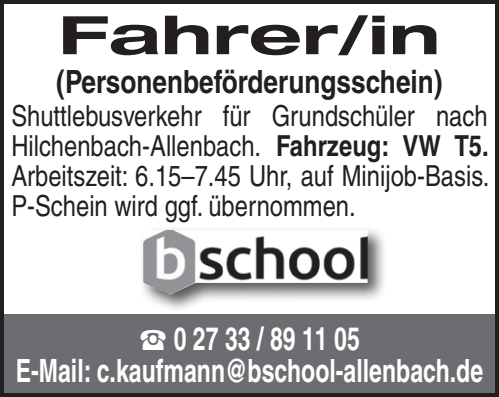
<style>
.page{position:relative;width:499px;height:397px;background:#fff}
.page>*{position:absolute;margin:0;border:0;box-sizing:border-box;transform-origin:0 0}
.t1{font:700 expanded 52.8px "Helvetica Neue LT";color:#231f20;scale:1.32 1}
.t2{font:700 condensed 32px/32px "Helvetica LT";color:#fff;text-align:center;scale:.88 1}
.t3{font:700 condensed 32px "Helvetica LT";color:#231f20}
.t4{font:condensed 28.8px/30px "Helvetica LT";color:#231f20;text-align:justify}
.s1{font-weight:700}
.s2{font-family:"European Pi Three";font-weight:400;font-stretch:normal}
</style>
<div class="page">
<div style="left:0;top:314px;width:499px;height:83px;background:#6c6d70"></div>
<div style="left:0;top:0;width:499px;height:397px;border:4px solid #231f20"></div>
<div style="left:140px;top:226px;width:247px;height:88px;background:#231f20;opacity:.75"></div>
<img style="left:143px;top:230px;width:225px;height:64px">
<p class="t1" style="left:58px;top:2px;width:291px">Fahrer/in</p>
<p class="t3" style="left:56px;top:62px;width:388px">(Personenbeförderungsschein)</p>
<p class="t4" style="left:11px;top:101px;width:479px">Shuttlebusverkehr für Grundschüler nach Hilchenbach-Allenbach. <span class="s1">Fahrzeug: VW T5.<br></span>Arbeitszeit: 6.15–7.45 Uhr, auf Minijob-Basis.<br>P-Schein wird ggf. übernommen.</p>
<p class="t2" style="left:16px;top:322px;width:533px"><span class="s2">S</span> 0 27 33 / 89 11 05<br>E-Mail: c.kaufmann@bschool-allenbach.de</p>
</div>
